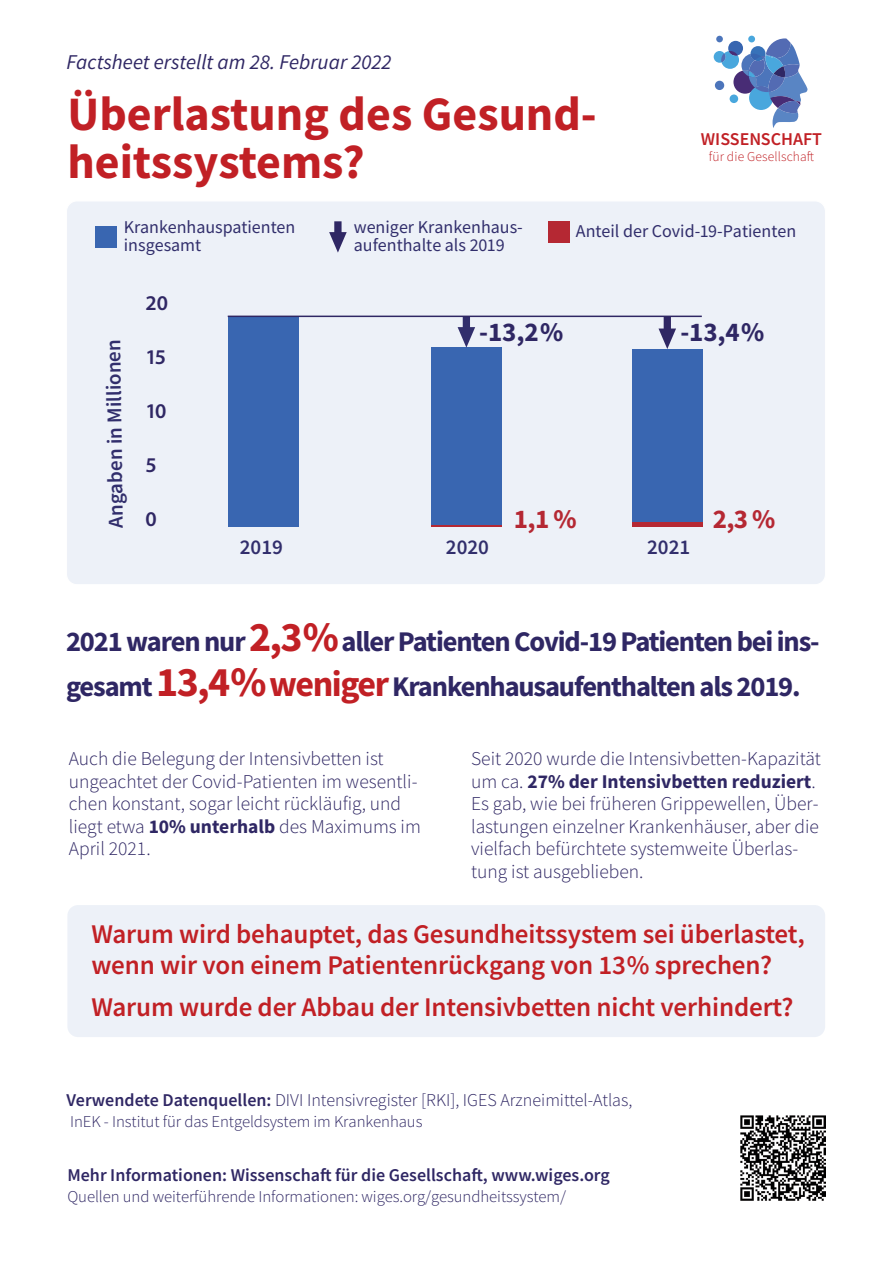
<style>
.page{position:relative;width:893px;height:1263px;background:#fff}
.page>*{position:absolute;margin:0;border:0;box-sizing:border-box;transform-origin:0 0}
.t1{font:700 48px/48px "Source Sans Pro";color:#c12025}
.t2{font:700 28.5px/45px "Source Sans Pro";letter-spacing:-.04em;color:#2f2764}
.t3{font:600 27px/31.5px "Source Sans Pro";letter-spacing:-.005em;color:#c12025}
.t4{font:700 27px "Source Sans Pro";color:#2f2764}
.t5{font:700 27px "Source Sans Pro";color:#c12025}
.t6{font:italic 21px "Source Sans Pro";color:#2f2764}
.t7{font:600 21px "Source Sans Pro";color:#2f2764}
.t8{font:600 21px "Myriad Pro";color:#2f2764}
.t9{font:300 19.5px/22.5px "Source Sans Pro";color:#2f2764}
.t10{font:18px/18px "Source Sans Pro";color:#2f2764}
.t11{font:300 18px "Source Sans Pro";color:#2f2764}
.t12{font:600 18px "Source Sans Pro";color:#2f2764}
.t13{font:600 18px "Source Sans Pro";color:#c12025}
.t14{font:300 16.5px "Source Sans Pro";letter-spacing:-.005em;color:#2f2764}
.t15{font:300 13.5px "Source Sans Pro";letter-spacing:.01em;color:#c12025}
.s1{font-size:42px;color:#c12025}
.s2{font-size:36px;color:#c12025}
.s3{font-weight:700}
.s4{font-weight:600}
</style>
<div class="page">
<img style="left:741px;top:1115px;width:84px;height:85px">
<div style="left:67px;top:904px;width:758px;height:132px;background:#edf1f8;border-radius:11px"></div>
<svg style="left:66px;top:201px;width:759px;height:383px;background:#d3dced"></svg>
<hr style="left:228px;top:315px;width:473px;height:2px;background:#2f2764">
<svg style="left:329px;top:221px;width:18px;height:31px"></svg>
<svg style="left:658px;top:317px;width:18px;height:32px"></svg>
<svg style="left:713px;top:51px;width:12px;height:12px"></svg>
<svg style="left:716px;top:36px;width:91px;height:92px"></svg>
<p class="t6" style="left:67px;top:48px;width:327px">Factsheet erstellt am 28. Februar 2022</p>
<h1 class="t1" style="left:67px;top:89px;width:531px">Überlastung des Gesund&shy;heitssystems?</h1>
<p class="t13" style="left:701px;top:127px;width:123px">WISSENSCHAFT</p>
<p class="t15" style="left:708px;top:148px;width:107px">für die Gesellschaft</p>
<p class="t10" style="left:124px;top:217px;width:173px">Krankenhauspatienten insgesamt</p>
<p class="t7" style="left:102px;top:528px;width:190px;rotate:-91deg">Angaben in Millionen</p>
<p class="t8" style="left:145px;top:289px;width:24px">20</p>
<p class="t8" style="left:145px;top:343px;width:22px">15</p>
<p class="t8" style="left:145px;top:397px;width:22px">10</p>
<p class="t8" style="left:145px;top:451px;width:13px">5</p>
<p class="t8" style="left:145px;top:505px;width:13px">0</p>
<p class="t10" style="left:354px;top:217px;width:171px">weniger Krankenhaus-</p>
<p class="t10" style="left:576px;top:222px;width:222px">Anteil der Covid-19-Patienten</p>
<p class="t10" style="left:354px;top:235px;width:152px">aufenthalte als 2019</p>
<h3 class="t4" style="left:479px;top:314px;width:85px">-13,2%</h3>
<h3 class="t4" style="left:680px;top:314px;width:85px">-13,4%</h3>
<h3 class="t5" style="left:514px;top:500px;width:64px">1,1 %</h3>
<h3 class="t5" style="left:713px;top:500px;width:64px">2,3 %</h3>
<p class="t7" style="left:240px;top:533px;width:45px">2019</p>
<p class="t7" style="left:446px;top:533px;width:45px">2020</p>
<p class="t7" style="left:647px;top:533px;width:45px">2021</p>
<h2 class="t2" style="left:66px;top:618px;width:755px">2021 waren nur <span class="s1">2,3%</span> aller Patienten Covid-19 Patienten bei ins&shy;gesamt <span class="s1">13,4%</span><span class="s2">weniger</span>Krankenhausaufenthalten als 2019.</h2>
<p class="t9" style="left:69px;top:747px;width:353px">Auch die Belegung der Intensivbetten ist ungeachtet der Covid-Patienten im wesentli&shy;chen konstant, sogar leicht rückläufig, und liegt etwa <span class="s3">10% unterhalb</span> des Maximums im April 2021.</p>
<p class="t9" style="left:471px;top:747px;width:351px">Seit 2020 wurde die Intensivbetten-Kapazität um ca. <span class="s3">27% der Intensivbetten reduziert</span>.<br>Es gab, wie bei früheren Grippewellen, Über&shy;lastungen einzelner Krankenhäuser, aber die vielfach befürchtete systemweite Überlas&shy;tung ist ausgeblieben.</p>
<h3 class="t3" style="left:91px;top:917px;width:715px">Warum wird behauptet, das Gesundheitssystem sei überlastet, wenn wir von einem Patientenrückgang von 13% sprechen?</h3>
<h3 class="t3" style="left:91px;top:991px;width:703px">Warum wurde der Abbau der Intensivbetten nicht verhindert?</h3>
<p class="t11" style="left:66px;top:1088px;width:567px"><span class="s4">Verwendete Datenquellen:</span> DIVI Intensivregister [RKI], IGES Arzneimittel-Atlas,</p>
<p class="t14" style="left:70px;top:1111px;width:354px">InEK - Institut für das Entgeldsystem im Krankenhaus</p>
<p class="t12" style="left:67px;top:1162px;width:544px">Mehr Informationen: Wissenschaft für die Gesellschaft, www.wiges.org</p>
<p class="t14" style="left:67px;top:1186px;width:500px">Quellen und weiterführende Informationen: wiges.org/gesundheitssystem/</p>
</div>
